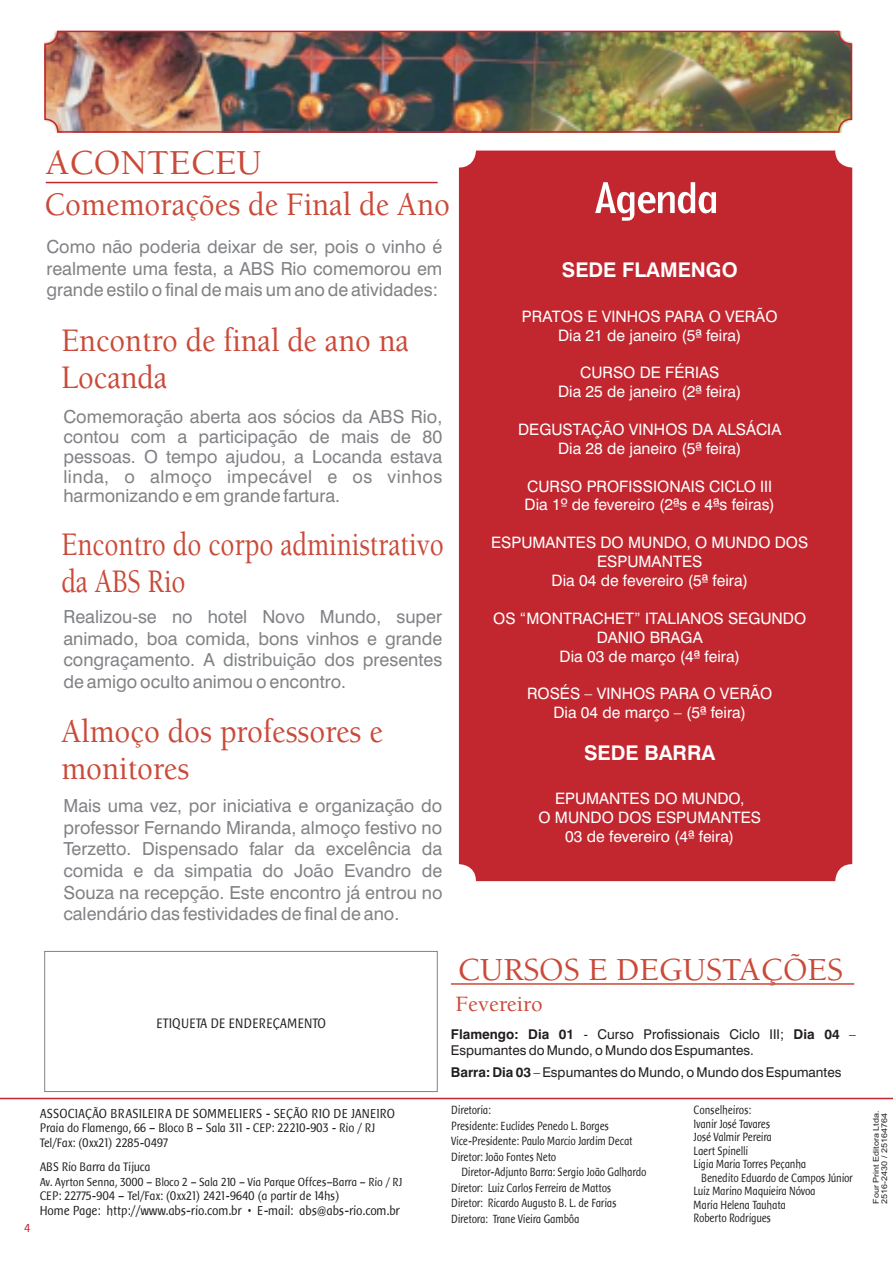
<style>
.page{position:relative;width:893px;height:1263px;background:#fff}
.page>*{position:absolute;margin:0;border:0;box-sizing:border-box;transform-origin:0 0}
.t1{font:500 36px "Berkeley LT";color:#ca4a39}
.t2{font:500 33.75px/37px "Berkeley LT";color:#ca4a39;scale:.91 1}
.t3{font:500 33.75px/37px "Berkeley LT";color:#ca4a39;scale:.8 1}
.t4{font:500 33.75px/37px "Berkeley LT";color:#ca4a39;scale:.9 1}
.t5{font:500 33px "Berkeley LT";color:#ca4a39}
.t6{font:500 22.5px "Berkeley LT";color:#ca4a39}
.t7{font:700 20.25px "Swiss 721 BT";color:#fff}
.t8{font:18px/21.6px "Swiss 721 BT";color:#808285;text-align:justify}
.t9{font:15.75px/18.9px "Swiss 721 BT";color:#fff;text-align:center}
.t10{font:14.25px "Baar Sophia";letter-spacing:.02em;color:#231f20;scale:.9 1}
.t11{font:13.5px/16.2px "Swiss 721 BT";color:#231f20}
.t12{font:13.5px "Baar Sophia";letter-spacing:.01em;color:#231f20;scale:.92 1}
.t13{font:12.75px/24.6px "Baar Sophia";color:#231f20;scale:.92 1}
.t14{font:12.3px/15.5px "Baar Sophia";color:#231f20;scale:.84 1}
.t15{font:12px "Baar Sophia";color:#231f20;scale:.92 1}
.t16{font:12px "Baar Sophia";color:#c2262f;scale:.95 1}
.t17{font:7.95px/8.1px "Arial";color:#231f20;scale:1.14 1}
.s1{font-weight:700}
</style>
<div class="page">
<div style="left:459px;top:151px;width:393px;height:730px;background:#c2262f;border-radius:17px"></div>
<hr style="left:46px;top:182px;width:392px;height:1px;background:#c2262f">
<hr style="left:0;top:1098px;width:893px;height:1px;background:#c2262f">
<div style="left:44px;top:951px;width:394px;height:141px;border:1px solid #808285"></div>
<img style="left:47px;top:34px;width:802px;height:96px">
<div style="left:44px;top:31px;width:808px;height:102px;border:2px solid #c2262f;border-radius:13px"></div>
<hr style="left:451px;top:983px;width:403px;height:2px;background:#ca4a39">
<svg style="left:595px;top:182px;width:121px;height:39px"></svg>
<h1 class="t1" style="left:46px;top:149px;width:218px">ACONTECEU</h1>
<h2 class="t2" style="left:44px;top:188px;width:447px">Comemorações de Final de Ano</h2>
<p class="t8" style="left:46px;top:237px;width:397px">Como não poderia deixar de ser, pois o vinho é realmente uma festa, a ABS Rio comemorou em grande estilo o final de mais um ano de atividades:</p>
<h2 class="t4" style="left:61px;top:324px;width:388px">Encontro de final de ano na<br>Locanda</h2>
<p class="t8" style="left:63px;top:408px;width:380px;line-height:19.8px">Comemoração aberta aos sócios da ABS Rio, contou com a participação de mais de 80 pessoas. O tempo ajudou, a Locanda estava linda, o almoço impecável e os vinhos harmonizando e em grande fartura.</p>
<h2 class="t3" style="left:61px;top:528px;width:480px">Encontro do corpo administrativo da ABS Rio</h2>
<p class="t8" style="left:63px;top:607px;width:380px">Realizou-se no hotel Novo Mundo, super animado, boa comida, bons vinhos e grande congraçamento. A distribuição dos presentes de amigo oculto animou o encontro.</p>
<h2 class="t2" style="left:61px;top:716px;width:355px">Almoço dos professores e monitores</h2>
<p class="t8" style="left:63px;top:797px;width:381px">Mais uma vez, por iniciativa e organização do professor Fernando Miranda, almoço festivo no Terzetto. Dispensado falar da excelência da comida e da simpatia do João Evandro de Souza na recepção. Este encontro já entrou no calendário das festividades de final de ano.</p>
<p class="t7" style="left:562px;top:262px;width:177px">SEDE FLAMENGO</p>
<p class="t9" style="left:522px;top:308px;width:257px">PRATOS E VINHOS PARA O VERÃO<br>Dia 21 de janeiro (5ª feira)</p>
<p class="t9" style="left:558px;top:365px;width:185px">CURSO DE FÉRIAS<br>Dia 25 de janeiro (2ª feira)</p>
<p class="t9" style="left:518px;top:421px;width:265px">DEGUSTAÇÃO VINHOS DA ALSÁCIA<br>Dia 28 de janeiro (5ª feira)</p>
<p class="t9" style="left:525px;top:478px;width:252px;text-align:left">CURSO PROFISSIONAIS CICLO III<br>Dia 1º de fevereiro (2ªs e 4ªs feiras)</p>
<p class="t9" style="left:491px;top:535px;width:319px">ESPUMANTES DO MUNDO, O MUNDO DOS<br>ESPUMANTES<br>Dia 04 de fevereiro (5ª feira)</p>
<p class="t9" style="left:493px;top:610px;width:314px">OS “MONTRACHET” ITALIANOS SEGUNDO<br>DANIO BRAGA<br>Dia 03 de março (4ª feira)</p>
<p class="t9" style="left:527px;top:686px;width:247px">ROSÉS – VINHOS PARA O VERÃO<br>Dia 04 de março – (5ª feira)</p>
<p class="t7" style="left:584px;top:745px;width:133px">SEDE BARRA</p>
<p class="t9" style="left:538px;top:791px;width:224px">EPUMANTES DO MUNDO,<br>O MUNDO DOS ESPUMANTES<br>03 de fevereiro (4ª feira)</p>
<p class="t10" style="left:157px;top:1015px;width:190px">ETIQUETA DE ENDEREÇAMENTO</p>
<p class="t16" style="left:24px;top:1221px;width:8px">4</p>
<p class="t12" style="left:40px;top:1106px;width:388px">ASSOCIAÇÃO BRASILEIRA DE SOMMELIERS - SEÇÃO RIO DE JANEIRO</p>
<p class="t13" style="left:40px;top:1130px;width:141px">Tel/Fax: (0xx21) 2285-0497<br>ABS Rio Barra da Tijuca</p>
<p class="t15" style="left:40px;top:1175px;width:395px">Av. Ayrton Senna, 3000 – Bloco 2 – Sala 210 – Via Parque Offces–Barra – Rio / RJ</p>
<p class="t13" style="left:40px;top:1184px;width:327px">CEP: 22775-904 – Tel/Fax: (0xx21) 2421-9640 (a partir de 14hs)</p>
<p class="t12" style="left:40px;top:1203px;width:393px">Home Page: http://www.abs-rio.com.br • E-mail: abs@abs-rio.com.br</p>
<p class="t13" style="left:40px;top:1116px;width:366px">Praia do Flamengo, 66 – Bloco B – Sala 311 - CEP: 22210-903 - Rio / RJ</p>
<h3 class="t5" style="left:457px;top:956px;width:387px">CURSOS E DEGUSTAÇÕES</h3>
<p class="t6" style="left:455px;top:995px;width:89px">Fevereiro</p>
<p class="t11" style="left:451px;top:1027px;width:407px"><span class="s1">Flamengo: Dia 01</span> - Curso Profissionais Ciclo III; <span class="s1">Dia 04</span> –<br>Espumantes do Mundo, o Mundo dos Espumantes.</p>
<p class="t11" style="left:451px;top:1065px;width:392px"><span class="s1">Barra: Dia 03</span> – Espumantes do Mundo, o Mundo dos Espumantes</p>
<p class="t14" style="left:452px;top:1102px;width:217px">Diretoria:<br>Presidente: Euclides Penedo L. Borges<br>Vice-Presidente: Paulo Marcio Jardim Decat<br>Diretor: João Fontes Neto</p>
<p class="t14" style="left:452px;top:1164px;width:234px;text-indent:10px">Diretor-Adjunto Barra: Sergio João Galhardo Diretor: Luiz Carlos Ferreira de Mattos<br>Diretor: Ricardo Augusto B. L. de Farias Diretora: Trane Vieira Gambôa</p>
<p class="t14" style="left:694px;top:1102px;width:70px">Conselheiros:</p>
<p class="t14" style="left:694px;top:1116px;width:93px">Ivanir José Tavares</p>
<p class="t14" style="left:694px;top:1129px;width:95px">José Valmir Pereira</p>
<p class="t14" style="left:694px;top:1143px;width:66px">Laert Spinelli</p>
<p class="t14" style="left:694px;top:1156px;width:135px">Ligia Maria Torres Peçanha</p>
<p class="t14" style="left:701px;top:1170px;width:182px">Benedito Eduardo de Campos Júnior</p>
<p class="t14" style="left:694px;top:1183px;width:147px">Luiz Marino Maquieira Nóvoa</p>
<p class="t14" style="left:694px;top:1197px;width:111px">Maria Helena Tauhata</p>
<p class="t14" style="left:694px;top:1210px;width:93px">Roberto Rodrigues</p>
<p class="t17" style="left:873px;top:1204px;width:83px;rotate:-90deg">Four Print Editora Ltda.<br>2516-2430 / 25164764</p>
</div>
